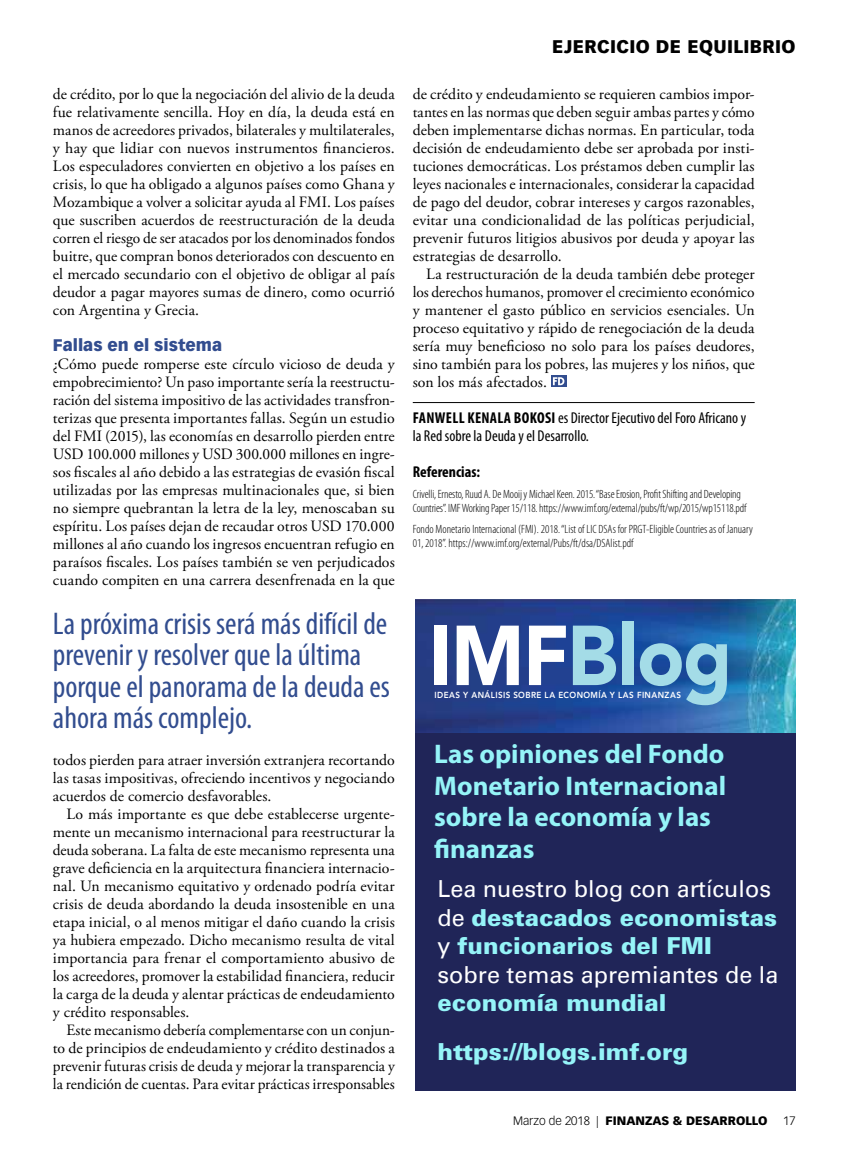
<style>
.page{position:relative;width:864px;height:1161px;background:#fff}
.page>*{position:absolute;margin:0;border:0;box-sizing:border-box;transform-origin:0 0}
.t1{font:900 84px "Avenir";letter-spacing:-.015em;color:#a4dce7;scale:.93 1}
.t2{font:condensed 31.5px/31.5px "Myriad Pro";color:#324d8f}
.t3{font:700 27px/31.8px "Myriad Pro";color:#95f4f8}
.t4{font:23.4px/28.5px "Univers LT Std";color:#fff}
.t5{font:900 23.4px/48.4px "Univers LT Std";color:#95f4f8}
.t6{font:900 18px "Vectora LT Std";letter-spacing:.02em;color:#000}
.t7{font:900 16.5px "Vectora LT Std";color:#324d8f}
.t8{font:15.75px/18px "Adobe Garamond Pro";letter-spacing:.005em;color:#000;text-align:justify}
.t9{font:condensed 15.75px/18px "Myriad Pro";color:#000}
.t10{font:700 condensed 15.75px "Myriad Pro";color:#000}
.t11{font:300 condensed 12px/14.2px "Myriad Pro";letter-spacing:-.01em;color:#000}
.t12{font:900 12px "Vectora LT Std";color:#000}
.t13{font:300 12px "Vectora LT Std";color:#000}
.t14{font:800 8.7px "Avenir";letter-spacing:.05em;color:#fff;scale:.93 1}
.s1{font-weight:700}
.s2{color:#fff}
.s3{font-weight:900;color:#95f4f8}
.s4{font-weight:300}
</style>
<div class="page">
<hr style="left:413px;top:402px;width:342px;height:1px;background:#000">
<svg style="left:551px;top:376px;width:15px;height:11px"></svg>
<svg style="left:553px;top:377px;width:11px;height:8px"></svg>
<div style="left:415px;top:727px;width:381px;height:364px;background:#202558"></div>
<img style="left:415px;top:600px;width:381px;height:133px">
<p class="t8" style="left:53px;top:86px;width:343px">de crédito, por lo que la negociación del alivio de la deuda fue relativamente sencilla. Hoy en día, la deuda está en manos de acreedores privados, bilaterales y multilaterales, y hay que lidiar con nuevos instrumentos financieros.<br>Los especuladores convierten en objetivo a los países en crisis, lo que ha obligado a algunos países como Ghana y Mozambique a volver a solicitar ayuda al FMI. Los países que suscriben acuerdos de reestructuración de la deuda corren el riesgo de ser atacados por los denominados fondos buitre, que compran bonos deteriorados con descuento en el mercado secundario con el objetivo de obligar al país deudor a pagar mayores sumas de dinero, como ocurrió con Argentina y Grecia.</p>
<p class="t7" style="left:53px;top:335px;width:171px">Fallas en el sistema</p>
<p class="t8" style="left:53px;top:356px;width:343px">¿Cómo puede romperse este círculo vicioso de deuda y empobrecimiento? Un paso importante sería la reestructu&shy;ración del sistema impositivo de las actividades transfron&shy;terizas que presenta importantes fallas. Según un estudio del FMI (2015), las economías en desarrollo pierden entre USD 100.000 millones y USD 300.000 millones en ingre&shy;sos fiscales al año debido a las estrategias de evasión fiscal utilizadas por las empresas multinacionales que, si bien no siempre quebrantan la letra de la ley, menoscaban su espíritu. Los países dejan de recaudar otros USD 170.000 millones al año cuando los ingresos encuentran refugio en paraísos fiscales. Los países también se ven perjudicados cuando compiten en una carrera desenfrenada en la que</p>
<h2 class="t2" style="left:53px;top:608px;width:339px">La próxima crisis será más difícil de prevenir y resolver que la última porque el panorama de la deuda es ahora más complejo.</h2>
<p class="t8" style="left:53px;top:752px;width:343px">todos pierden para atraer inversión extranjera recortando las tasas impositivas, ofreciendo incentivos y negociando acuerdos de comercio desfavorables.</p>
<p class="t8" style="left:53px;top:806px;width:344px;text-indent:13px">Lo más importante es que debe establecerse urgente&shy;mente un mecanismo internacional para reestructurar la deuda soberana. La falta de este mecanismo representa una grave deficiencia en la arquitectura financiera internacio&shy;nal. Un mecanismo equitativo y ordenado podría evitar crisis de deuda abordando la deuda insostenible en una etapa inicial, o al menos mitigar el daño cuando la crisis ya hubiera empezado. Dicho mecanismo resulta de vital importancia para frenar el comportamiento abusivo de los acreedores, promover la estabilidad financiera, reducir la carga de la deuda y alentar prácticas de endeudamiento y crédito responsables.</p>
<p class="t8" style="left:53px;top:1022px;width:343px;text-indent:14px">Este mecanismo debería complementarse con un conjun&shy;to de principios de endeudamiento y crédito destinados a prevenir futuras crisis de deuda y mejorar la transparencia y la rendición de cuentas. Para evitar prácticas irresponsables</p>
<p class="t6" style="left:552px;top:36px;width:245px">EJERCICIO DE EQUILIBRIO</p>
<p class="t8" style="left:413px;top:86px;width:343px">de crédito y endeudamiento se requieren cambios impor&shy;tantes en las normas que deben seguir ambas partes y cómo deben implementarse dichas normas. En particular, toda decisión de endeudamiento debe ser aprobada por insti&shy;tuciones democráticas. Los préstamos deben cumplir las leyes nacionales e internacionales, considerar la capacidad de pago del deudor, cobrar intereses y cargos razonables, evitar una condicionalidad de las políticas perjudicial, prevenir futuros litigios abusivos por deuda y apoyar las estrategias de desarrollo.</p>
<p class="t8" style="left:413px;top:266px;width:343px;text-indent:13px">La restructuración de la deuda también debe proteger los derechos humanos, promover el crecimiento económico y mantener el gasto público en servicios esenciales. Un proceso equitativo y rápido de renegociación de la deuda sería muy beneficioso no solo para los países deudores, sino también para los pobres, las mujeres y los niños, que son los más afectados.</p>
<p class="t9" style="left:413px;top:409px;width:335px"><span class="s1">FANWELL KENALA BOKOSI</span> es Director Ejecutivo del Foro Africano y la Red sobre la Deuda y el Desarrollo.</p>
<p class="t10" style="left:413px;top:463px;width:69px">Referencias:</p>
<p class="t11" style="left:413px;top:487px;width:335px">Crivelli, Ernesto, Ruud A. De Mooij y Michael Keen. 2015. “Base Erosion, Profit Shifting and Developing<br>Countries”. IMF Working Paper 15/118. https://www.imf.org/external/pubs/ft/wp/2015/wp15118.pdf</p>
<p class="t11" style="left:413px;top:522px;width:342px">Fondo Monetario Internacional (FMI). 2018. “List of LIC DSAs for PRGT-Eligible Countries as of January<br>01, 2018”. https://www.imf.org/external/Pubs/ft/dsa/DSAlist.pdf</p>
<h1 class="t1" style="left:429px;top:584px;width:327px"><span class="s2">IMF</span>Blog</h1>
<p class="t14" style="left:435px;top:688px;width:267px">IDEAS Y ANÁLISIS SOBRE LA ECONOMÍA Y LAS FINANZAS</p>
<h3 class="t3" style="left:434px;top:737px;width:293px">Las opiniones del Fondo<br>Monetario Internacional sobre la economía y las finanzas</h3>
<h3 class="t4" style="left:438px;top:875px;width:342px">Lea nuestro blog con artículos de <span class="s3">destacados economistas </span>y <span class="s3">funcionarios del FMI </span>sobre temas apremiantes de la</h3>
<h3 class="t5" style="left:438px;top:978px;width:252px">economía mundial https://blogs.imf.org</h3>
<p class="t12" style="left:513px;top:1113px;width:256px"><span class="s4">Marzo de 2018 |</span> FINANZAS &amp; DESARROLLO</p>
<p class="t13" style="left:783px;top:1114px;width:14px">17</p>
</div>
